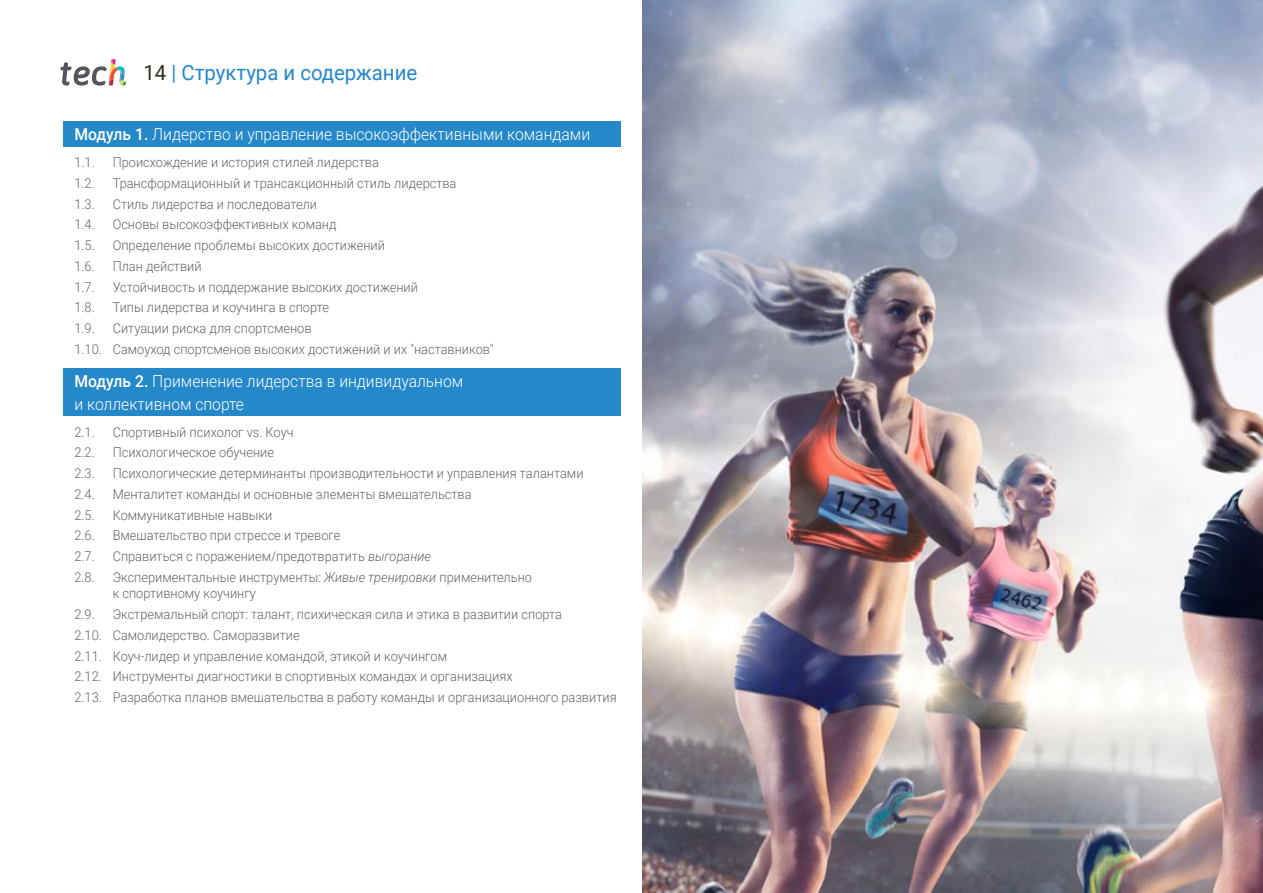
<style>
.page{position:relative;width:1263px;height:893px;background:#fff}
.page>*{position:absolute;margin:0;border:0;box-sizing:border-box;transform-origin:0 0}
.t1{font:21px "Roboto";color:#2488c9}
.t2{font:300 16.5px/22.5px "Roboto";color:#fff;scale:.95 1}
.t3{font:300 13.5px/20.7px "Roboto";color:#61646a;scale:.95 1}
.s1{color:#312e20}
.s2{font-weight:500}
.s3{font-style:italic}
</style>
<div class="page">
<img style="left:642px;top:0;width:621px;height:893px">
<div style="left:63px;top:121px;width:558px;height:25px;background:#2488c9"></div>
<div style="left:63px;top:368px;width:558px;height:48px;background:#2488c9"></div>
<svg style="left:61px;top:59px;width:65px;height:27px"></svg>
<h1 class="t1" style="left:144px;top:57px;width:275px"><span class="s1">14</span> | Структура и содержание</h1>
<p class="t2" style="left:74px;top:122px;width:544px"><span class="s2">Модуль 1.</span> Лидерство и управление высокоэффективными командами</p>
<p class="t3" style="left:74px;top:151px;width:23px">1.1.</p>
<p class="t3" style="left:113px;top:151px;width:282px">Происхождение и история стилей лидерства</p>
<p class="t3" style="left:74px;top:172px;width:23px">1.2.</p>
<p class="t3" style="left:113px;top:172px;width:363px">Трансформационный и трансакционный стиль лидерства</p>
<p class="t3" style="left:74px;top:193px;width:23px">1.3.</p>
<p class="t3" style="left:113px;top:193px;width:217px">Стиль лидерства и последователи</p>
<p class="t3" style="left:74px;top:214px;width:23px">1.4.</p>
<p class="t3" style="left:113px;top:214px;width:237px">Основы высокоэффективных команд</p>
<p class="t3" style="left:74px;top:234px;width:23px">1.5.</p>
<p class="t3" style="left:113px;top:234px;width:288px">Определение проблемы высоких достижений</p>
<p class="t3" style="left:74px;top:255px;width:23px">1.6.</p>
<p class="t3" style="left:113px;top:255px;width:95px">План действий</p>
<p class="t3" style="left:74px;top:276px;width:23px">1.7.</p>
<p class="t3" style="left:113px;top:276px;width:323px">Устойчивость и поддержание высоких достижений</p>
<p class="t3" style="left:74px;top:297px;width:23px">1.8.</p>
<p class="t3" style="left:113px;top:297px;width:229px">Типы лидерства и коучинга в спорте</p>
<p class="t3" style="left:74px;top:317px;width:23px">1.9.</p>
<p class="t3" style="left:74px;top:317px;width:443px;text-indent:38px">Ситуации риска для спортсменов<br>1.10. Самоуход спортсменов высоких достижений и их "наставников"</p>
<p class="t2" style="left:74px;top:369px;width:411px"><span class="s2">Модуль 2.</span> Применение лидерства в индивидуальном и коллективном спорте</p>
<p class="t3" style="left:74px;top:421px;width:23px">2.1.</p>
<p class="t3" style="left:113px;top:421px;width:192px">Спортивный психолог vs. Коуч</p>
<p class="t3" style="left:74px;top:442px;width:23px">2.2.</p>
<p class="t3" style="left:113px;top:442px;width:171px">Психологическое обучение</p>
<p class="t3" style="left:74px;top:462px;width:23px">2.3.</p>
<p class="t3" style="left:113px;top:462px;width:497px">Психологические детерминанты производительности и управления талантами</p>
<p class="t3" style="left:74px;top:483px;width:23px">2.4.</p>
<p class="t3" style="left:113px;top:483px;width:379px">Менталитет команды и основные элементы вмешательства</p>
<p class="t3" style="left:74px;top:504px;width:23px">2.5.</p>
<p class="t3" style="left:113px;top:504px;width:170px">Коммуникативные навыки</p>
<p class="t3" style="left:74px;top:525px;width:23px">2.6.</p>
<p class="t3" style="left:113px;top:525px;width:241px">Вмешательство при стрессе и тревоге</p>
<p class="t3" style="left:74px;top:545px;width:23px">2.7.</p>
<p class="t3" style="left:113px;top:545px;width:336px">Справиться с поражением/предотвратить <span class="s3">выгорание</span></p>
<p class="t3" style="left:74px;top:566px;width:23px">2.8.</p>
<p class="t3" style="left:113px;top:568px;width:443px;line-height:16.5px">Экспериментальные инструменты: <span class="s3">Живые тренировки</span> применительно к спортивному коучингу</p>
<p class="t3" style="left:74px;top:603px;width:23px">2.9.</p>
<p class="t3" style="left:74px;top:603px;width:572px;text-indent:38px">Экстремальный спорт: талант, психическая сила и этика в развитии спорта<br>2.10. Самолидерство. Саморазвитие<br>2.11. Коуч-лидер и управление командой, этикой и коучингом<br>2.12. Инструменты диагностики в спортивных командах и организациях<br>2.13. Разработка планов вмешательства в работу команды и организационного развития</p>
</div>
